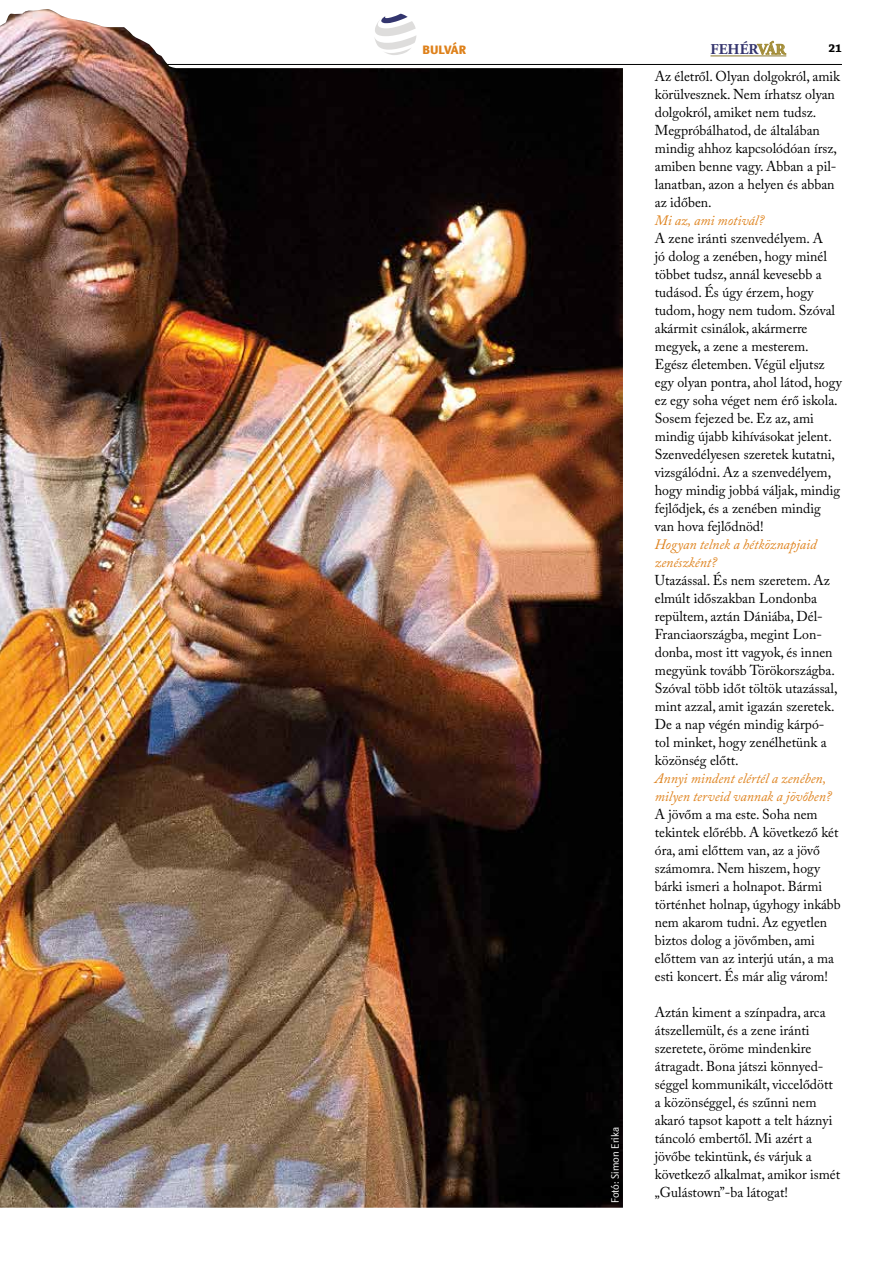
<style>
.page{position:relative;width:893px;height:1263px;background:#fff}
.page>*{position:absolute;margin:0;border:0;box-sizing:border-box;transform-origin:0 0}
.t1{font:700 15px "Adobe Garamond Pro";color:#34346e}
.t2{font:14.25px/18px "Adobe Caslon Pro";color:#000}
.t3{font:14.25px/18px "Adobe Caslon Pro";color:#000;scale:.96 1}
.t4{font:italic 14.25px/18px "Adobe Caslon Pro";color:#de811b}
.t5{font:800 12px "Textra LT";color:#de811b}
.t6{font:700 12px "Chaparral Pro";color:#000}
.t7{font:10.5px "Textra LT";color:#fff}
.s1{color:#a38d38}
</style>
<div class="page">
<hr style="left:43px;top:64px;width:799px;height:1px;background:#000">
<svg style="left:757px;top:41px;width:29px;height:14px"></svg>
<hr style="left:710px;top:56px;width:76px;height:1px;background:#87762c">
<img style="left:0;top:9px;width:623px;height:1199px">
<p class="t5" style="left:422px;top:42px;width:45px">BULVÁR</p>
<p class="t1" style="left:710px;top:41px;width:77px">FEHÉR<span class="s1">VÁR</span></p>
<p class="t6" style="left:828px;top:41px;width:15px">21</p>
<p class="t2" style="left:655px;top:67px;width:187px">Az életről. Olyan dolgokról, amik körülvesznek. Nem írhatsz olyan dolgokról, amiket nem tudsz.<br>Megpróbálhatod, de általában mindig ahhoz kapcsolódóan írsz, amiben benne vagy. Abban a pil&shy;lanatban, azon a helyen és abban az időben.</p>
<p class="t4" style="left:655px;top:211px;width:111px">Mi az, ami motivál?</p>
<p class="t2" style="left:655px;top:229px;width:189px">A zene iránti szenvedélyem. A<br>jó dolog a zenében, hogy minél többet tudsz, annál kevesebb a tudásod. És úgy érzem, hogy tudom, hogy nem tudom. Szóval akármit csinálok, akármerre megyek, a zene a mesterem.<br>Egész életemben. Végül eljutsz egy olyan pontra, ahol látod, hogy ez egy soha véget nem érő iskola.<br>Sosem fejezed be. Ez az, ami mindig újabb kihívásokat jelent.<br>Szenvedélyesen szeretek kutatni, vizsgálódni. Az a szenvedélyem, hogy mindig jobbá váljak, mindig fejlődjek, és a zenében mindig van hova fejlődnöd!</p>
<p class="t4" style="left:655px;top:535px;width:163px">Hogyan telnek a hétköznapjaid zenészként?</p>
<p class="t2" style="left:655px;top:571px;width:184px">Utazással. És nem szeretem. Az elmúlt időszakban Londonba repültem, aztán Dániába, Dél-<br>Franciaországba, megint Lon&shy;donba, most itt vagyok, és innen megyünk tovább Törökországba.<br>Szóval több időt töltök utazással, mint azzal, amit igazán szeretek.<br>De a nap végén mindig kárpó&shy;tol minket, hogy zenélhetünk a közönség előtt.</p>
<p class="t4" style="left:655px;top:769px;width:178px">Annyi mindent elértél a zenében, milyen terveid vannak a jövőben?</p>
<p class="t3" style="left:655px;top:805px;width:195px">A jövőm a ma este. Soha nem tekintek előrébb. A következő két óra, ami előttem van, az a jövő számomra. Nem hiszem, hogy bárki ismeri a holnapot. Bármi történhet holnap, úgyhogy inkább nem akarom tudni. Az egyetlen biztos dolog a jövőmben, ami előttem van az interjú után, a ma esti koncert. És már alig várom!</p>
<p class="t2" style="left:655px;top:1003px;width:187px">Aztán kiment a színpadra, arca átszellemült, és a zene iránti szeretete, öröme mindenkire átragadt. Bona játszi könnyed&shy;séggel kommunikált, viccelődött a közönséggel, és szűnni nem akaró tapsot kapott a telt háznyi táncoló embertől. Mi azért a jövőbe tekintünk, és várjuk a következő alkalmat, amikor ismét „Gulástown”-ba látogat!</p>
<p class="t7" style="left:609px;top:1203px;width:78px;rotate:-90deg">Fotó: Simon Erika</p>
</div>
